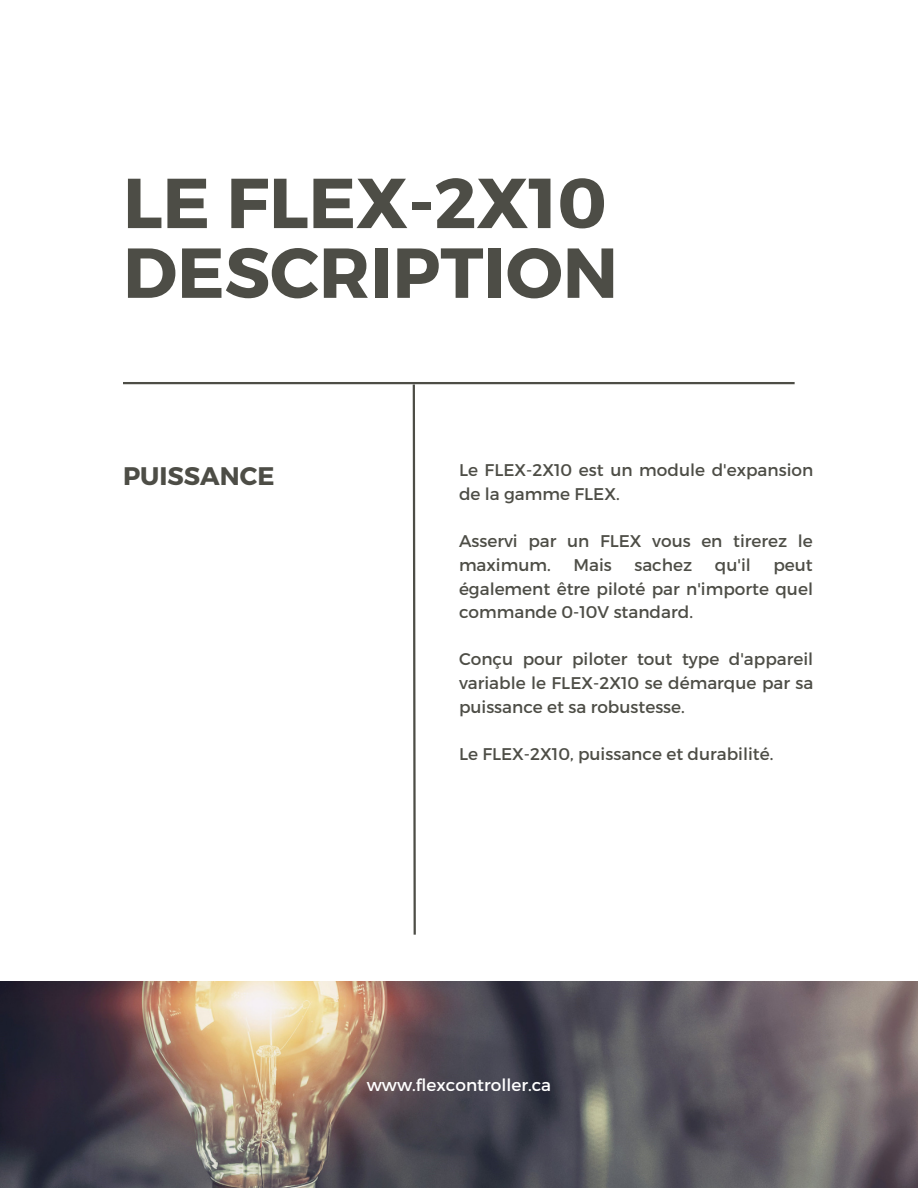
<style>
.page{position:relative;width:918px;height:1188px;background:#fff}
.page>*{position:absolute;margin:0;border:0;box-sizing:border-box;transform-origin:0 0}
.t1{font:700 70.5px/69.8px "Montserrat";color:#4d4d46}
.t2{font:700 25.35px "Montserrat";color:#4d4d46}
.t3{font:16.95px/23.7px "Montserrat";color:#4d4d46}
.t4{font:16.95px "Montserrat";color:#fff}
</style>
<div class="page">
<hr style="left:123px;top:382px;width:672px;height:2px;background:#4d4d46">
<svg style="left:412px;top:384px;width:5px;height:551px"></svg>
<img style="left:0;top:982px;width:918px;height:206px">
<h1 class="t1" style="left:123px;top:165px;width:497px">LE FLEX-2X10<br>DESCRIPTION</h1>
<h2 class="t2" style="left:123px;top:460px;width:153px">PUISSANCE</h2>
<p class="t3" style="left:459px;top:458px;width:356px">Le FLEX-2X10 est un module d'expansion de la gamme FLEX.</p>
<p class="t3" style="left:459px;top:529px;width:355px">Asservi par un FLEX vous en tirerez le maximum.</p>
<p class="t3" style="left:573px;top:552px;width:40px">Mais</p>
<p class="t3" style="left:634px;top:552px;width:59px">sachez</p>
<p class="t3" style="left:715px;top:552px;width:37px">qu'il</p>
<p class="t3" style="left:459px;top:552px;width:355px;text-align:justify;text-indent:314px">peut également être piloté par n'importe quel commande 0-10V standard.</p>
<p class="t3" style="left:459px;top:647px;width:356px;text-align:justify">Conçu pour piloter tout type d'appareil variable le FLEX-2X10 se démarque par sa puissance et sa robustesse.</p>
<p class="t3" style="left:459px;top:741px;width:316px">Le FLEX-2X10, puissance et durabilité.</p>
<p class="t4" style="left:367px;top:1074px;width:186px">www.flexcontroller.ca</p>
</div>
